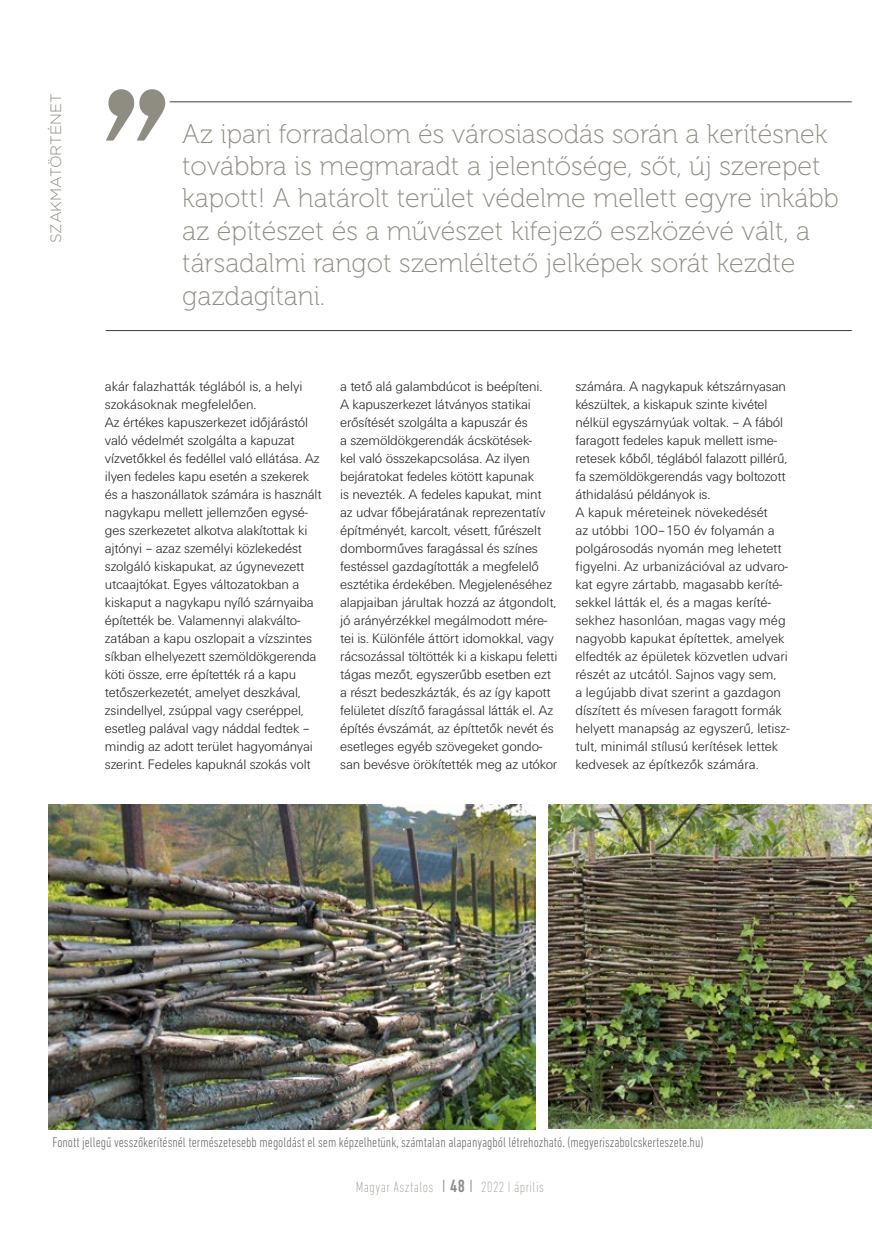
<style>
.page{position:relative;width:872px;height:1242px;background:#fff}
.page>*{position:absolute;margin:0;border:0;box-sizing:border-box;transform-origin:0 0}
.Kiemelés{font:27px/32.4px "Museo 100";color:#8f8c82}
.t1{font:200 condensed 15px "DIN Next LT Pro";letter-spacing:.03em;color:#8f8c82}
.t2{font:300 15px "Gotham";color:#8f8c82}
.Kenyér{font:14.25px/18px "U001 Lig";letter-spacing:-.01em;color:#231f20}
.Képaláírás{font:300 condensed 14.25px "DIN Next LT Pro";color:#6c6d70}
.s1{font-weight:300;font-size:18px}
.s2{font-weight:500;font-size:18px}
</style>
<div class="page">
<img style="left:548px;top:804px;width:324px;height:324px">
<img style="left:49px;top:804px;width:487px;height:325px">
<hr style="left:106px;top:101px;width:745px;height:1px;background:#3e3e3f">
<hr style="left:106px;top:330px;width:745px;height:1px;background:#3e3e3f">
<svg style="left:106px;top:89px;width:66px;height:52px"></svg>
<p class="t2" style="left:46px;top:243px;width:151px;rotate:-90deg">SZAKMATÖRTÉNET</p>
<p class="Kiemelés" style="left:182px;top:118px;width:658px">Az ipari forradalom és városiasodás során a kerítésnek továbbra is megmaradt a jelentősége, sőt, új szerepet kapott! A határolt terület védelme mellett egyre inkább az építészet és a művészet kifejező eszközévé vált, a társadalmi rangot szemléltető jelképek sorát kezdte gazdagítani.</p>
<p class="Kenyér" style="left:105px;top:378px;width:199px">akár falazhatták téglából is, a helyi szokásoknak megfelelően.</p>
<p class="Kenyér" style="left:105px;top:414px;width:218px">Az értékes kapuszerkezet időjárástól való védelmét szolgálta a kapuzat vízvetőkkel és fedéllel való ellátása. Az ilyen fedeles kapu esetén a szekerek és a haszonállatok számára is használt nagykapu mellett jellemzően egysé&shy;ges szerkezetet alkotva alakítottak ki ajtónyi – azaz személyi közlekedést szolgáló kiskapukat, az úgynevezett utcaajtókat. Egyes változatokban a kiskaput a nagykapu nyíló szárnyaiba építették be. Valamennyi alakválto&shy;zatában a kapu oszlopait a vízszintes síkban elhelyezett szemöldökgerenda köti össze, erre építették rá a kapu tetőszerkezetét, amelyet deszkával, zsindellyel, zsúppal vagy cseréppel, esetleg palával vagy náddal fedtek – mindig az adott terület hagyományai szerint. Fedeles kapuknál szokás volt</p>
<p class="Kenyér" style="left:340px;top:378px;width:219px">a tető alá galambdúcot is beépíteni.<br>A kapuszerkezet látványos statikai erősítését szolgálta a kapuszár és<br>a szemöldökgerendák ácskötések-<br>kel való összekapcsolása. Az ilyen bejáratokat fedeles kötött kapunak<br>is nevezték. A fedeles kapukat, mint az udvar főbejáratának reprezentatív építményét, karcolt, vésett, fűrészelt domborműves faragással és színes festéssel gazdagították a megfelelő esztétika érdekében. Megjelenéséhez alapjaiban járultak hozzá az átgondolt, jó arányérzékkel megálmodott mére&shy;tei is. Különféle áttört idomokkal, vagy rácsozással töltötték ki a kiskapu feletti tágas mezőt, egyszerűbb esetben ezt a részt bedeszkázták, és az így kapott felületet díszítő faragással látták el. Az építés évszámát, az építtetők nevét és esetleges egyéb szövegeket gondo&shy;san bevésve örökítették meg az utókor</p>
<p class="Kenyér" style="left:575px;top:378px;width:213px">számára. A nagykapuk kétszárnyasan készültek, a kiskapuk szinte kivétel nélkül egyszárnyúak voltak. – A fából faragott fedeles kapuk mellett isme&shy;retesek kőből, téglából falazott pillérű, fa szemöldökgerendás vagy boltozott áthidalású példányok is.</p>
<p class="Kenyér" style="left:575px;top:504px;width:216px">A kapuk méreteinek növekedését<br>az utóbbi 100–150 év folyamán a polgárosodás nyomán meg lehetett figyelni. Az urbanizációval az udvaro&shy;kat egyre zártabb, magasabb keríté&shy;sekkel látták el, és a magas keríté&shy;sekhez hasonlóan, magas vagy még nagyobb kapukat építettek, amelyek elfedték az épületek közvetlen udvari részét az utcától. Sajnos vagy sem,<br>a legújabb divat szerint a gazdagon díszített és mívesen faragott formák helyett manapság az egyszerű, letisz&shy;tult, minimál stílusú kerítések lettek kedvesek az építkezők számára.</p>
<p class="Képaláírás" style="left:53px;top:1134px;width:652px">Fonott jellegű vesszőkerítésnél természetesebb megoldást el sem képzelhetünk, számtalan alapanyagból létrehozható. (megyeriszabolcskerteszete.hu)</p>
<p class="t1" style="left:356px;top:1178px;width:190px">Magyar Asztalos <span class="s1">I</span> <span class="s2">48</span> <span class="s1">I</span> 2022 I április</p>
</div>
